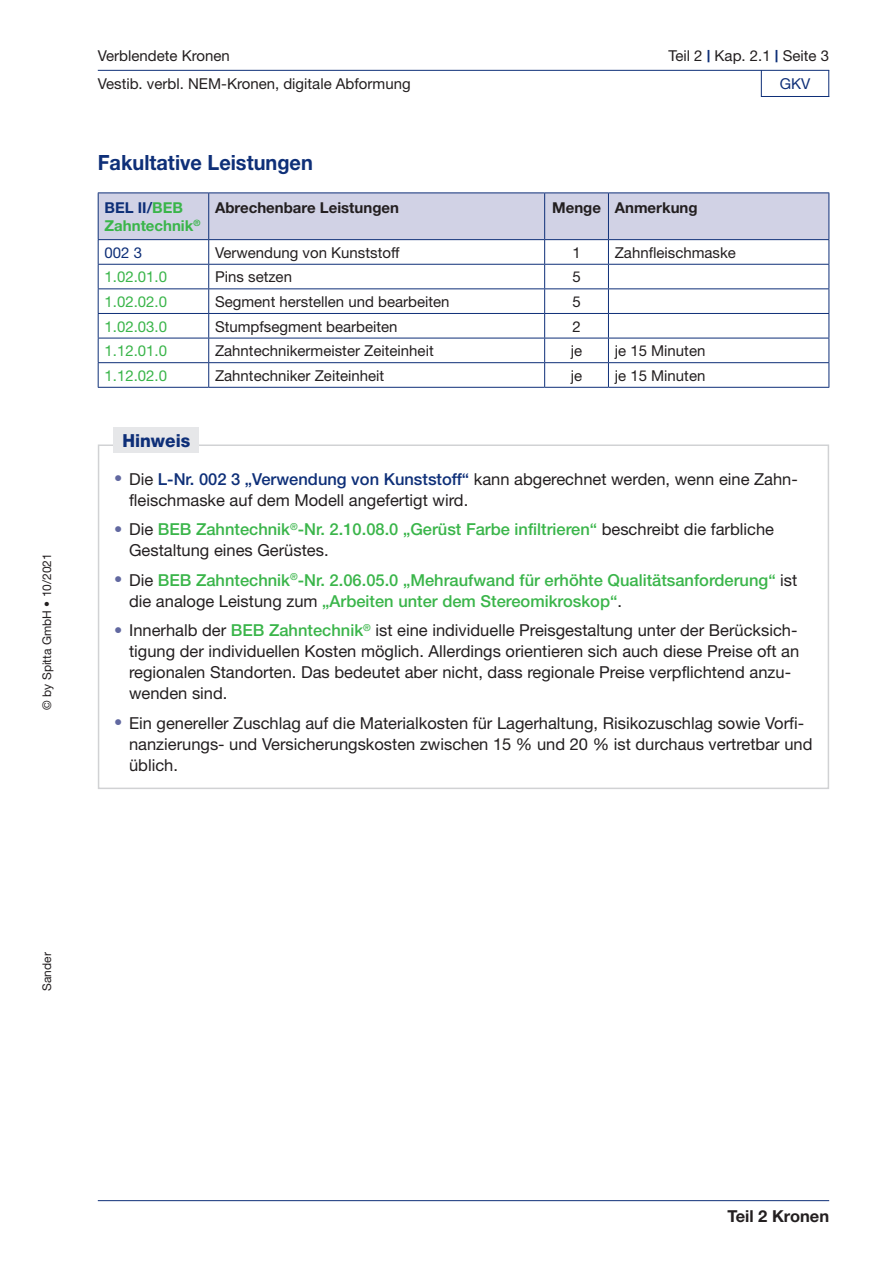
<style>
.page{position:relative;width:893px;height:1263px;background:#fff}
.page>*{position:absolute;margin:0;border:0;box-sizing:border-box;transform-origin:0 0}
.t1{font:700 21px "Helvetica Neue";color:#0e2f78;scale:.95 1}
.t2{font:800 18px "Helvetica Neue";color:#0e2f78;scale:.95 1}
.t3{font:16.5px/21px "Helvetica Neue";color:#231f20}
.t4{font:500 16.5px/21px "Helvetica Neue";color:#3ab54a}
.t5{font:700 16.5px "Helvetica Neue";color:#231f20}
.t6{font:15px "Helvetica Neue";color:#231f20}
.t7{font:15px "Helvetica Neue";color:#3ab54a}
.t8{font:700 15px "Helvetica Neue";color:#231f20}
.t9{font:700 15px/18px "Helvetica Neue";color:#3ab54a}
.t10{font:15px "Helvetica Neue";color:#0e2f78}
.t11{font:12px "Helvetica Neue";color:#231f20}
.s1{font-weight:700;font-size:16.5px;color:#0e2f78}
.s2{color:#0e2f78}
.s3{color:#6168a0}
.s4{font-weight:500;color:#0e2f78}
.s5{font-weight:400;color:#6168a0}
.s6{font-weight:400;color:#231f20}
.s7{font-weight:500;color:#3ab54a}
</style>
<div class="page">
<hr style="left:98px;top:1200px;width:731px;height:1px;background:#0e2f78">
<svg style="left:760px;top:69px;width:70px;height:28px"></svg>
<hr style="left:98px;top:70px;width:731px;height:1px;background:#0e2f78">
<svg style="left:98px;top:194px;width:731px;height:193px"></svg>
<hr style="left:98px;top:387px;width:111px;height:1px;background:#0e2f78">
<hr style="left:209px;top:387px;width:336px;height:1px;background:#0e2f78">
<hr style="left:545px;top:387px;width:63px;height:1px;background:#0e2f78">
<hr style="left:608px;top:387px;width:221px;height:1px;background:#0e2f78">
<hr style="left:98px;top:193px;width:111px;height:1px;background:#0e2f78">
<hr style="left:98px;top:193px;width:1px;height:46px;background:#0e2f78">
<hr style="left:209px;top:193px;width:336px;height:1px;background:#0e2f78">
<hr style="left:545px;top:193px;width:63px;height:1px;background:#0e2f78">
<hr style="left:608px;top:193px;width:221px;height:1px;background:#0e2f78">
<hr style="left:828px;top:193px;width:1px;height:46px;background:#0e2f78">
<hr style="left:98px;top:239px;width:111px;height:1px;background:#0e2f78">
<hr style="left:209px;top:239px;width:336px;height:1px;background:#0e2f78">
<hr style="left:545px;top:239px;width:63px;height:1px;background:#0e2f78">
<hr style="left:608px;top:239px;width:221px;height:1px;background:#0e2f78">
<div style="left:98px;top:444px;width:731px;height:345px;border:2px solid #d1d2d4"></div>
<div style="left:114px;top:427px;width:85px;height:26px;background:#e6e7e9"></div>
<p class="t11" style="left:40px;top:709px;width:158px;rotate:-90deg">© by Spitta GmbH • 10/2021</p>
<p class="t6" style="left:98px;top:47px;width:133px">Verblendete Kronen</p>
<p class="t6" style="left:668px;top:47px;width:162px">Teil 2 <span class="s1">|</span> Kap. 2.1 <span class="s1">|</span> Seite 3</p>
<p class="t6" style="left:98px;top:74px;width:314px">Vestib. verbl. NEM-Kronen, digitale Abformung</p>
<p class="t10" style="left:780px;top:75px;width:32px">GKV</p>
<p class="t1" style="left:98px;top:149px;width:228px">Fakultative Leistungen</p>
<p class="t9" style="left:105px;top:198px;width:97px"><span class="s2">BEL II/</span>BEB<br>Zahntechnik<sup>®</sup></p>
<p class="t8" style="left:215px;top:198px;width:185px">Abrechenbare Leistungen</p>
<p class="t8" style="left:552px;top:198px;width:147px">Menge Anmerkung</p>
<p class="t10" style="left:105px;top:244px;width:39px">002 3</p>
<p class="t6" style="left:215px;top:244px;width:186px">Verwendung von Kunststoff</p>
<p class="t6" style="left:572px;top:244px;width:10px">1</p>
<p class="t6" style="left:615px;top:244px;width:123px">Zahnfleischmaske</p>
<p class="t7" style="left:105px;top:268px;width:64px">1.02.01.0</p>
<p class="t6" style="left:215px;top:268px;width:78px">Pins setzen</p>
<p class="t6" style="left:572px;top:268px;width:10px">5</p>
<p class="t7" style="left:105px;top:293px;width:64px">1.02.02.0</p>
<p class="t6" style="left:215px;top:293px;width:236px">Segment herstellen und bearbeiten</p>
<p class="t6" style="left:572px;top:293px;width:10px">5</p>
<p class="t7" style="left:105px;top:317px;width:64px">1.02.03.0</p>
<p class="t6" style="left:215px;top:317px;width:184px">Stumpfsegment bearbeiten</p>
<p class="t6" style="left:572px;top:317px;width:10px">2</p>
<p class="t7" style="left:104px;top:342px;width:64px">1.12.01.0</p>
<p class="t6" style="left:215px;top:342px;width:220px">Zahntechnikermeister Zeiteinheit</p>
<p class="t6" style="left:571px;top:342px;width:13px">je</p>
<p class="t6" style="left:615px;top:342px;width:92px">je 15 Minuten</p>
<p class="t7" style="left:104px;top:367px;width:64px">1.12.02.0</p>
<p class="t6" style="left:215px;top:367px;width:171px">Zahntechniker Zeiteinheit</p>
<p class="t6" style="left:571px;top:367px;width:13px">je</p>
<p class="t6" style="left:615px;top:367px;width:92px">je 15 Minuten</p>
<p class="t2" style="left:122px;top:430px;width:73px">Hinweis</p>
<p class="t3" style="left:129px;top:468px;width:670px;text-indent:-15px"><span class="s3">•</span> Die <span class="s4">L-Nr. 002 3 „Verwendung von Kunststoff“</span> kann abgerechnet werden, wenn eine Zahn&shy;fleischmaske auf dem Modell angefertigt wird.</p>
<p class="t4" style="left:129px;top:518px;width:646px;text-indent:-15px"><span class="s5">•</span> <span class="s6">Die</span> BEB Zahntechnik<sup>®</sup>-Nr. 2.10.08.0 „Gerüst Farbe infiltrieren“ <span class="s6">beschreibt die farbliche<br>Gestaltung eines Gerüstes.</span></p>
<p class="t4" style="left:129px;top:569px;width:670px;text-indent:-15px"><span class="s5">•</span> <span class="s6">Die</span> BEB Zahntechnik<sup>®</sup>-Nr. 2.06.05.0 „Mehraufwand für erhöhte Qualitätsanforderung“ <span class="s6">ist die analoge Leistung zum</span> „Arbeiten unter dem Stereomikroskop“<span class="s6">.</span></p>
<p class="t3" style="left:129px;top:619px;width:672px;text-indent:-15px"><span class="s3">•</span> Innerhalb der <span class="s7">BEB Zahntechnik</span><sup>®</sup> ist eine individuelle Preisgestaltung unter der Berücksich&shy;tigung der individuellen Kosten möglich. Allerdings orientieren sich auch diese Preise oft an regionalen Standorten. Das bedeutet aber nicht, dass regionale Preise verpflichtend anzu&shy;wenden sind.</p>
<p class="t3" style="left:129px;top:712px;width:685px;text-indent:-15px"><span class="s3">•</span> Ein genereller Zuschlag auf die Materialkosten für Lagerhaltung, Risikozuschlag sowie Vorfi&shy;nanzierungs- und Versicherungskosten zwischen 15 % und 20 % ist durchaus vertretbar und üblich.</p>
<p class="t11" style="left:40px;top:991px;width:40px;rotate:-90deg">Sander</p>
<p class="t5" style="left:727px;top:1206px;width:103px">Teil 2 Kronen</p>
</div>
